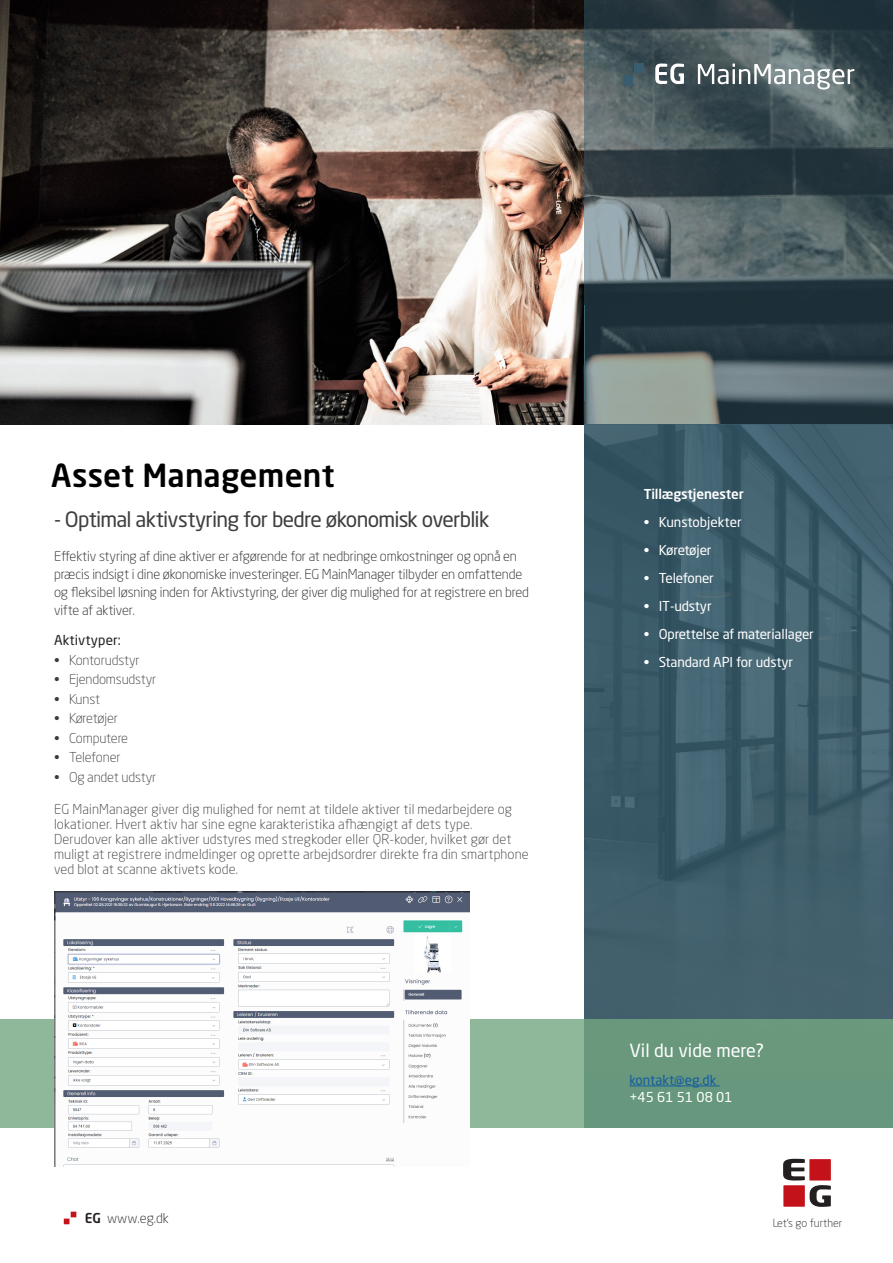
<style>
.page{position:relative;width:893px;height:1263px;background:#fff}
.page>*{position:absolute;margin:0;border:0;box-sizing:border-box;transform-origin:0 0}
.Overskrift{font:500 31.5px "Neo Sans Std";letter-spacing:.005em;color:#000}
.Overskrift-2{font:21px "Neo Sans Std";letter-spacing:-.035em;color:#3e3e3f}
.t1{font:18px "Neo Sans Std";color:#fff}
.Brødtekst_bullet{font:300 13.5px/15px "Neo Sans Std";letter-spacing:.01em;color:#3c3c3b}
.Manchet{font:300 13.5px/18px "Neo Sans Std";letter-spacing:-.01em;color:#231f20}
.Brødtekst_bullet-2{font:13.5px "Neo Sans Std";letter-spacing:-.01em;color:#fff}
.Brødtekst_bullet-3{font:300 13.5px "Neo Sans Std";letter-spacing:-.01em;color:#3c3c3b}
.Brødtekst_bullet-4{font:500 13.5px "Neo Sans Std";letter-spacing:-.01em;color:#fff}
.t2{font:13.5px "Neo Sans Std";color:#175d9e}
.Brødtekst{font:13.5px "Neo Sans Std";letter-spacing:.01em;color:#231f20}
.Brødtekst_bullet-5{font:300 13.5px "Neo Sans Std";letter-spacing:-.02em;color:#3c3c3b}
.t3{font:300 11.1px "Neo Sans Std";color:#231f20}
.s1{font-weight:500}
</style>
<div class="page">
<img style="left:0;top:0;width:585px;height:425px">
<img style="left:585px;top:425px;width:308px;height:594px">
<svg style="left:0;top:1019px;width:893px;height:108px;background:#75a386"></svg>
<svg style="left:64px;top:1211px;width:12px;height:13px"></svg>
<svg style="left:783px;top:1159px;width:48px;height:48px"></svg>
<svg style="left:585px;top:0;width:308px;height:425px;background:#47575b"></svg>
<hr style="left:629px;top:1085px;width:91px;height:1px;background:#175d9e">
<div style="left:623px;top:75px;width:10px;height:9px;background:#375d6e"></div>
<div style="left:635px;top:64px;width:9px;height:9px;background:#375d6e"></div>
<svg style="left:655px;top:64px;width:29px;height:20px"></svg>
<svg style="left:698px;top:64px;width:156px;height:25px"></svg>
<img style="left:54px;top:892px;width:416px;height:275px">
<p class="Overskrift" style="left:51px;top:456px;width:285px">Asset Management</p>
<p class="Overskrift-2" style="left:54px;top:506px;width:437px">- Optimal aktivstyring for bedre økonomisk overblik</p>
<p class="Manchet" style="left:54px;top:547px;width:476px">Effektiv styring af dine aktiver er afgørende for at nedbringe omkostninger og opnå en præcis indsigt i dine økonomiske investeringer. EG MainManager tilbyder en omfattende og fleksibel løsning inden for Aktivstyring, der giver dig mulighed for at registrere en bred vifte af aktiver.</p>
<p class="Brødtekst" style="left:54px;top:632px;width:68px">Aktivtyper:</p>
<p class="Brødtekst_bullet-3" style="left:54px;top:651px;width:87px">• Kontorudstyr</p>
<p class="Brødtekst_bullet-3" style="left:54px;top:671px;width:104px">• Ejendomsudstyr</p>
<p class="Brødtekst_bullet" style="left:54px;top:691px;width:48px">• Kunst</p>
<p class="Brødtekst_bullet-5" style="left:54px;top:710px;width:65px">• Køretøjer</p>
<p class="Brødtekst_bullet-3" style="left:54px;top:729px;width:76px">• Computere</p>
<p class="Brødtekst_bullet-3" style="left:54px;top:749px;width:68px">• Telefoner</p>
<p class="Brødtekst_bullet-3" style="left:54px;top:768px;width:104px">• Og andet udstyr</p>
<p class="Brødtekst_bullet" style="left:54px;top:801px;width:476px">EG MainManager giver dig mulighed for nemt at tildele aktiver til medarbejdere og lokationer. Hvert aktiv har sine egne karakteristika afhængigt af dets type.<br>Derudover kan alle aktiver udstyres med stregkoder eller QR-koder, hvilket gør det muligt at registrere indmeldinger og oprette arbejdsordrer direkte fra din smartphone ved blot at scanne aktivets kode.</p>
<p class="Brødtekst_bullet-4" style="left:644px;top:486px;width:102px">Tillægstjenester</p>
<p class="Brødtekst_bullet-2" style="left:644px;top:514px;width:99px">• Kunstobjekter</p>
<p class="Brødtekst_bullet-2" style="left:644px;top:542px;width:69px">• Køretøjer</p>
<p class="Brødtekst_bullet-2" style="left:644px;top:570px;width:72px">• Telefoner</p>
<p class="Brødtekst_bullet-2" style="left:644px;top:598px;width:69px">• IT-udstyr</p>
<p class="Brødtekst_bullet-2" style="left:644px;top:626px;width:172px">• Oprettelse af materiallager</p>
<p class="Brødtekst_bullet-2" style="left:644px;top:654px;width:151px">• Standard API for udstyr</p>
<p class="t1" style="left:629px;top:1040px;width:136px">Vil du vide mere?</p>
<p class="t2" style="left:629px;top:1072px;width:89px">kontakt@eg.dk</p>
<p class="Brødtekst_bullet-2" style="left:629px;top:1089px;width:105px">+45 61 51 08 01</p>
<p class="Manchet" style="left:85px;top:1209px;width:86px"><span class="s1">EG</span> www.eg.dk</p>
<p class="t3" style="left:772px;top:1217px;width:72px">Let’s go further</p>
</div>
